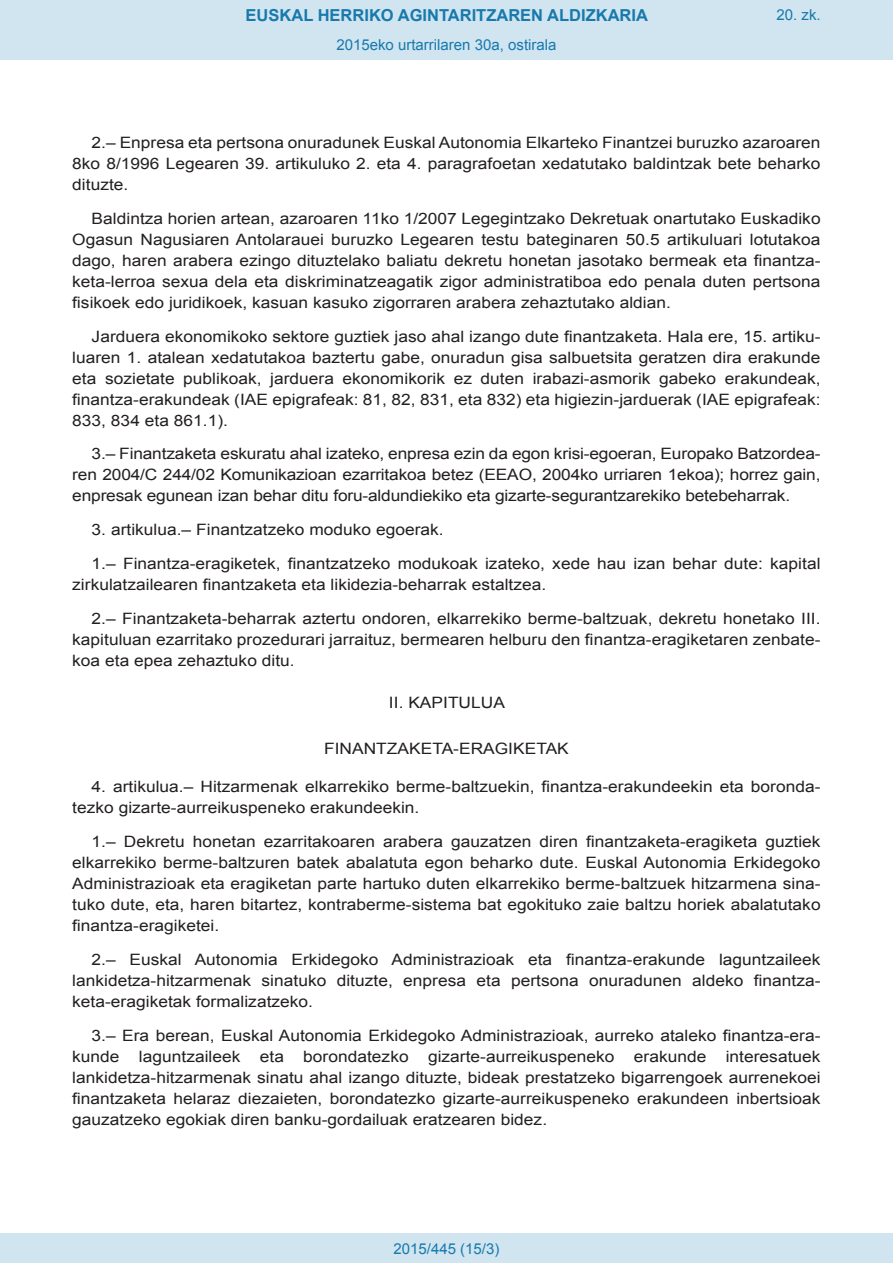
<style>
.page{position:relative;width:893px;height:1263px;background:#fff}
.page>*{position:absolute;margin:0;border:0;box-sizing:border-box;transform-origin:0 0}
.t1{font:700 16.5px "Arial";color:#1879ad}
.BOPVDetalle{font:15.6px/21px "Arial";color:#231f20;text-align:justify;scale:1.11 1}
.BOPVClave{font:15.6px "Arial";color:#231f20;scale:1.11 1}
.Paginacion_Centro{font:15px "Arial";color:#1879ad}
</style>
<div class="page">
<div style="left:0;top:0;width:893px;height:60px;background:#d0e5f0"></div>
<div style="left:0;top:1233px;width:893px;height:30px;background:#d0e5f0"></div>
<p class="t1" style="left:246px;top:4px;width:404px">EUSKAL HERRIKO AGINTARITZAREN ALDIZKARIA</p>
<p class="Paginacion_Centro" style="left:336px;top:35px;width:222px">2015eko urtarrilaren 30a, ostirala</p>
<p class="Paginacion_Centro" style="left:776px;top:5px;width:46px">20. zk.</p>
<p class="BOPVDetalle" style="left:72px;top:132px;width:676px;text-indent:19px">2.– Enpresa eta pertsona onuradunek Euskal Autonomia Elkarteko Finantzei buruzko azaroaren 8ko 8/1996 Legearen 39. artikuluko 2. eta 4. paragrafoetan xedatutako baldintzak bete beharko dituzte.</p>
<p class="BOPVDetalle" style="left:72px;top:208px;width:676px;text-indent:19px">Baldintza horien artean, azaroaren 11ko 1/2007 Legegintzako Dekretuak onartutako Euskadiko Ogasun Nagusiaren Antolarauei buruzko Legearen testu bateginaren 50.5 artikuluari lotutakoa dago, haren arabera ezingo dituztelako baliatu dekretu honetan jasotako bermeak eta finantza&shy;keta-lerroa sexua dela eta diskriminatzeagatik zigor administratiboa edo penala duten pertsona fisikoek edo juridikoek, kasuan kasuko zigorraren arabera zehaztutako aldian.</p>
<p class="BOPVDetalle" style="left:72px;top:326px;width:676px;text-indent:19px">Jarduera ekonomikoko sektore guztiek jaso ahal izango dute finantzaketa. Hala ere, 15. artiku&shy;luaren 1. atalean xedatutakoa baztertu gabe, onuradun gisa salbuetsita geratzen dira erakunde eta sozietate publikoak, jarduera ekonomikorik ez duten irabazi-asmorik gabeko erakundeak, finantza-erakundeak (IAE epigrafeak: 81, 82, 831, eta 832) eta higiezin-jarduerak (IAE epigrafeak:<br>833, 834 eta 861.1).</p>
<p class="BOPVDetalle" style="left:72px;top:444px;width:676px;text-indent:19px">3.– Finantzaketa eskuratu ahal izateko, enpresa ezin da egon krisi-egoeran, Europako Batzordea&shy;ren 2004/C 244/02 Komunikazioan ezarritakoa betez (EEAO, 2004ko urriaren 1ekoa); horrez gain, enpresak egunean izan behar ditu foru-aldundiekiko eta gizarte-segurantzarekiko betebeharrak.</p>
<p class="BOPVDetalle" style="left:92px;top:519px;width:319px">3. artikulua.– Finantzatzeko moduko egoerak.</p>
<p class="BOPVDetalle" style="left:72px;top:553px;width:676px;text-indent:19px">1.– Finantza-eragiketek, finantzatzeko modukoak izateko, xede hau izan behar dute: kapital zirkulatzailearen finantzaketa eta likidezia-beharrak estaltzea.</p>
<p class="BOPVDetalle" style="left:72px;top:608px;width:676px;text-indent:19px">2.– Finantzaketa-beharrak aztertu ondoren, elkarrekiko berme-baltzuak, dekretu honetako III. kapituluan ezarritako prozedurari jarraituz, bermearen helburu den finantza-eragiketaren zenbate&shy;koa eta epea zehaztuko ditu.</p>
<p class="BOPVClave" style="left:389px;top:692px;width:106px">II. KAPITULUA</p>
<p class="BOPVClave" style="left:324px;top:739px;width:222px">FINANTZAKETA-ERAGIKETAK</p>
<p class="BOPVDetalle" style="left:72px;top:777px;width:676px;text-indent:19px">4. artikulua.– Hitzarmenak elkarrekiko berme-baltzuekin, finantza-erakundeekin eta boronda&shy;tezko gizarte-aurreikuspeneko erakundeekin.</p>
<p class="BOPVDetalle" style="left:72px;top:831px;width:676px;text-indent:19px">1.– Dekretu honetan ezarritakoaren arabera gauzatzen diren finantzaketa-eragiketa guztiek elkarrekiko berme-baltzuren batek abalatuta egon beharko dute. Euskal Autonomia Erkidegoko Administrazioak eta eragiketan parte hartuko duten elkarrekiko berme-baltzuek hitzarmena sina&shy;tuko dute, eta, haren bitartez, kontraberme-sistema bat egokituko zaie baltzu horiek abalatutako finantza-eragiketei.</p>
<p class="BOPVDetalle" style="left:72px;top:949px;width:676px;text-indent:19px">2.– Euskal Autonomia Erkidegoko Administrazioak eta finantza-erakunde laguntzaileek lankidetza-hitzarmenak sinatuko dituzte, enpresa eta pertsona onuradunen aldeko finantza&shy;keta-eragiketak formalizatzeko.</p>
<p class="BOPVDetalle" style="left:72px;top:1025px;width:676px;text-indent:19px">3.– Era berean, Euskal Autonomia Erkidegoko Administrazioak, aurreko ataleko finantza-era&shy;kunde laguntzaileek eta borondatezko gizarte-aurreikuspeneko erakunde interesatuek lankidetza-hitzarmenak sinatu ahal izango dituzte, bideak prestatzeko bigarrengoek aurrenekoei finantzaketa helaraz diezaieten, borondatezko gizarte-aurreikuspeneko erakundeen inbertsioak gauzatzeko egokiak diren banku-gordailuak eratzearen bidez.</p>
<p class="Paginacion_Centro" style="left:393px;top:1238px;width:107px">2015/445 (15/3)</p>
</div>
